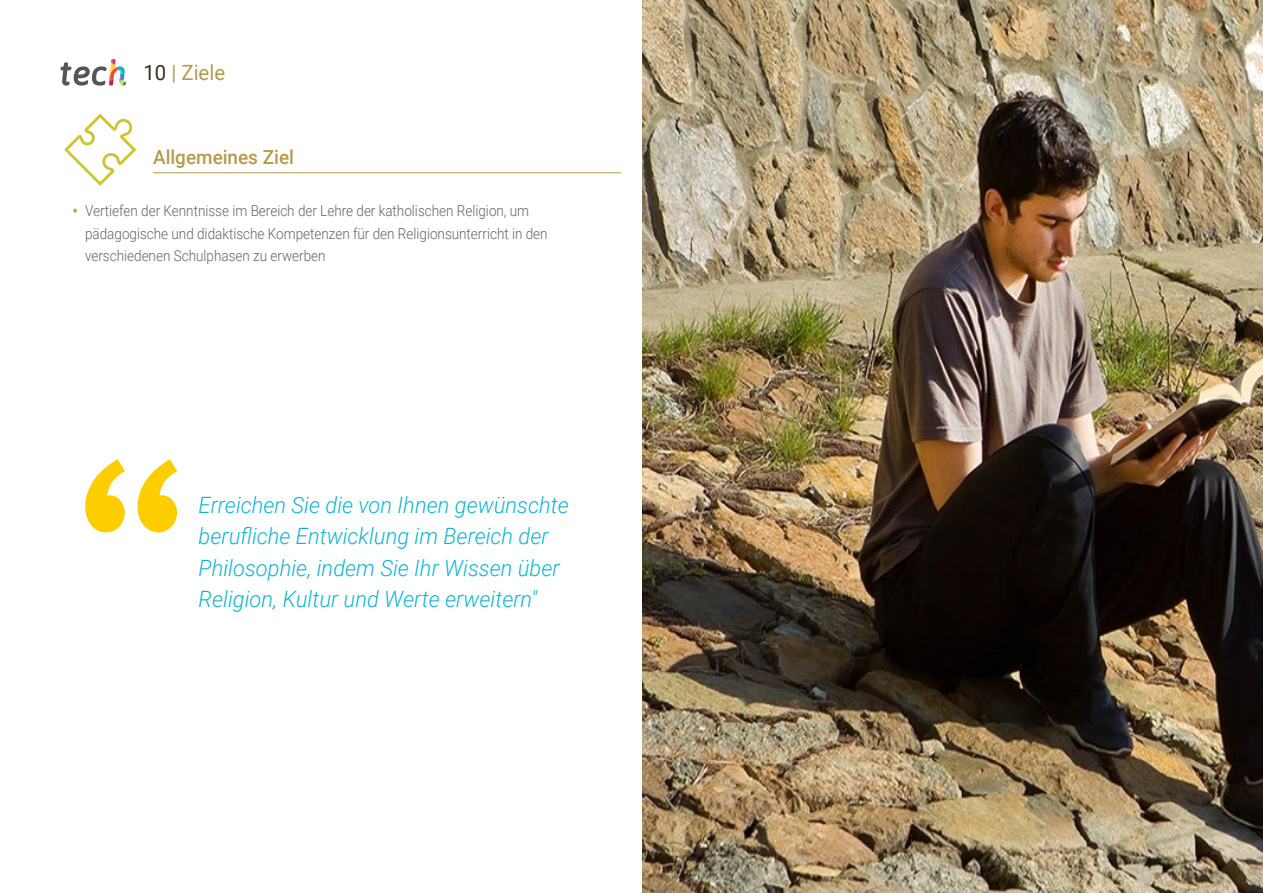
<style>
.page{position:relative;width:1263px;height:893px;background:#fff}
.page>*{position:absolute;margin:0;border:0;box-sizing:border-box;transform-origin:0 0}
.t1{font:italic 300 22.5px/31.5px "Roboto";color:#0fb6cf}
.t2{font:21px "Roboto";color:#b49c4b}
.t3{font:500 19.5px "Roboto";color:#b49c4b}
.t4{font:300 15px/22.5px "Roboto";color:#61646a;scale:.9 1}
.s1{color:#312e20}
</style>
<div class="page">
<hr style="left:153px;top:172px;width:468px;height:1px;background:#b49c4b">
<svg style="left:64px;top:114px;width:72px;height:72px"></svg>
<img style="left:642px;top:0;width:621px;height:893px">
<svg style="left:85px;top:459px;width:92px;height:73px"></svg>
<svg style="left:61px;top:59px;width:65px;height:27px"></svg>
<h2 class="t2" style="left:144px;top:57px;width:83px"><span class="s1">10</span> | Ziele</h2>
<h3 class="t3" style="left:153px;top:144px;width:142px">Allgemeines Ziel</h3>
<p class="t4" style="left:85px;top:199px;width:515px">Vertiefen der Kenntnisse im Bereich der Lehre der katholischen Religion, um pädagogische und didaktische Kompetenzen für den Religionsunterricht in den verschiedenen Schulphasen zu erwerben</p>
<h1 class="t1" style="left:199px;top:488px;width:372px">Erreichen Sie die von Ihnen gewünschte berufliche Entwicklung im Bereich der Philosophie, indem Sie Ihr Wissen über Religion, Kultur und Werte erweitern"</h1>
</div>
